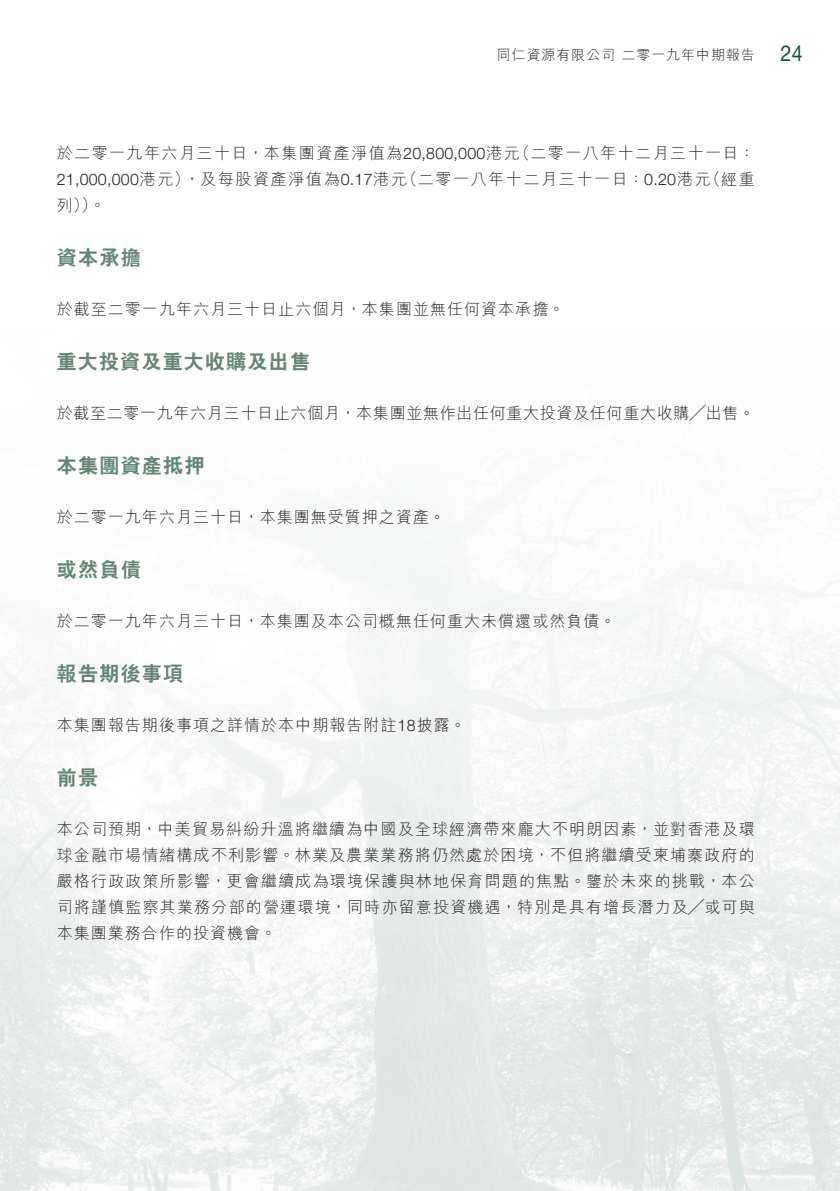
<style>
.page{position:relative;width:840px;height:1191px;background:#fff}
.page>*{position:absolute;margin:0;border:0;box-sizing:border-box;transform-origin:0 0}
.t1{font:22px "Helvetica Neue LT Std";color:#0c563f;scale:.9 1}
._03_H1{font:800 20px "C Hei 2 HK";letter-spacing:.065em;color:#658676}
._01_Body_Text{font:300 16px/26px "M Hei HK";letter-spacing:.065em;color:#231f20;text-align:justify}
._01_Body_Text-2{font:300 16px "M Hei HK";letter-spacing:.09em;color:#231f20}
._01_Body_Text-3{font:300 16px "M Hei HK";letter-spacing:.04em;color:#231f20}
._01_Body_Text-4{font:300 16px "M Hei HK";letter-spacing:.1em;color:#231f20}
._01_Body_Text-5{font:300 16px/26px "Helvetica Neue LT Std";letter-spacing:.015em;color:#231f20}
.t2{font:300 14px "M Hei HK";letter-spacing:.065em;color:#231f20}
.s1{font-family:"Helvetica Neue LT Std"}
.s2{font-family:"M Hei HK"}
</style>
<div class="page">
<img style="left:1px;top:514px;width:838px;height:677px">
<p class="t2" style="left:496px;top:45px;width:259px">同仁資源有限公司二零一九年中期報告</p>
<h1 class="t1" style="left:780px;top:40px;width:26px">24</h1>
<p class="_01_Body_Text-2" style="left:514px;top:142px;width:242px">（二零一八年十二月三十一日：</p>
<p class="_01_Body_Text-2" style="left:57px;top:142px;width:464px">於二零一九年六月三十日，本集團資產淨值為<span class="s1">20,800,000</span>港元</p>
<p class="_01_Body_Text-5" style="left:57px;top:166px;width:134px">21,000,000<span class="s2">港元）列 。((</span></p>
<p class="_03_H1" style="left:57px;top:244px;width:85px">資本承擔</p>
<p class="_01_Body_Text" style="left:57px;top:295px;width:509px">於截至二零一九年六月三十日止六個月，本集團並無任何資本承擔。</p>
<p class="_03_H1" style="left:57px;top:348px;width:254px">重大投資及重大收購及出售</p>
<p class="_01_Body_Text-3" style="left:57px;top:402px;width:699px">於截至二零一九年六月三十日止六個月，本集團並無作出任何重大投資及任何重大收購╱出售。</p>
<p class="_03_H1" style="left:57px;top:452px;width:149px">本集團資產抵押</p>
<p class="_01_Body_Text" style="left:57px;top:503px;width:390px">於二零一九年六月三十日，本集團無受質押之資產。</p>
<p class="_03_H1" style="left:57px;top:556px;width:85px">或然負債</p>
<p class="_01_Body_Text" style="left:57px;top:607px;width:560px">於二零一九年六月三十日，本集團及本公司概無任何重大未償還或然負債。</p>
<p class="_03_H1" style="left:57px;top:660px;width:128px">報告期後事項</p>
<p class="_01_Body_Text" style="left:57px;top:711px;width:410px">本集團報告期後事項之詳情於本中期報告附註<span class="s1">18</span>披露。</p>
<p class="_03_H1" style="left:57px;top:764px;width:43px">前景</p>
<p class="_01_Body_Text" style="left:57px;top:815px;width:699px">本公司預期，中美貿易糾紛升溫將繼續為中國及全球經濟帶來龐大不明朗因素，並對香港及環球金融市場情緒構成不利影響。林業及農業業務將仍然處於困境，不但將繼續受柬埔寨政府的嚴格行政政策所影響，更會繼續成為環境保護與林地保育問題的焦點。鑒於未來的挑戰，本公司將謹慎監察其業務分部的營運環境，同時亦留意投資機遇，特別是具有增長潛力及╱或可與本集團業務合作的投資機會。</p>
<p class="_01_Body_Text-4" style="left:401px;top:168px;width:310px">（二零一八年十二月三十一日：<span class="s1">0.20</span>港元</p>
<p class="_01_Body_Text" style="left:704px;top:165px;width:51px">（經重</p>
<p class="_01_Body_Text-4" style="left:184px;top:168px;width:225px">，及每股資產淨值為<span class="s1">0.17</span>港元</p>
</div>
